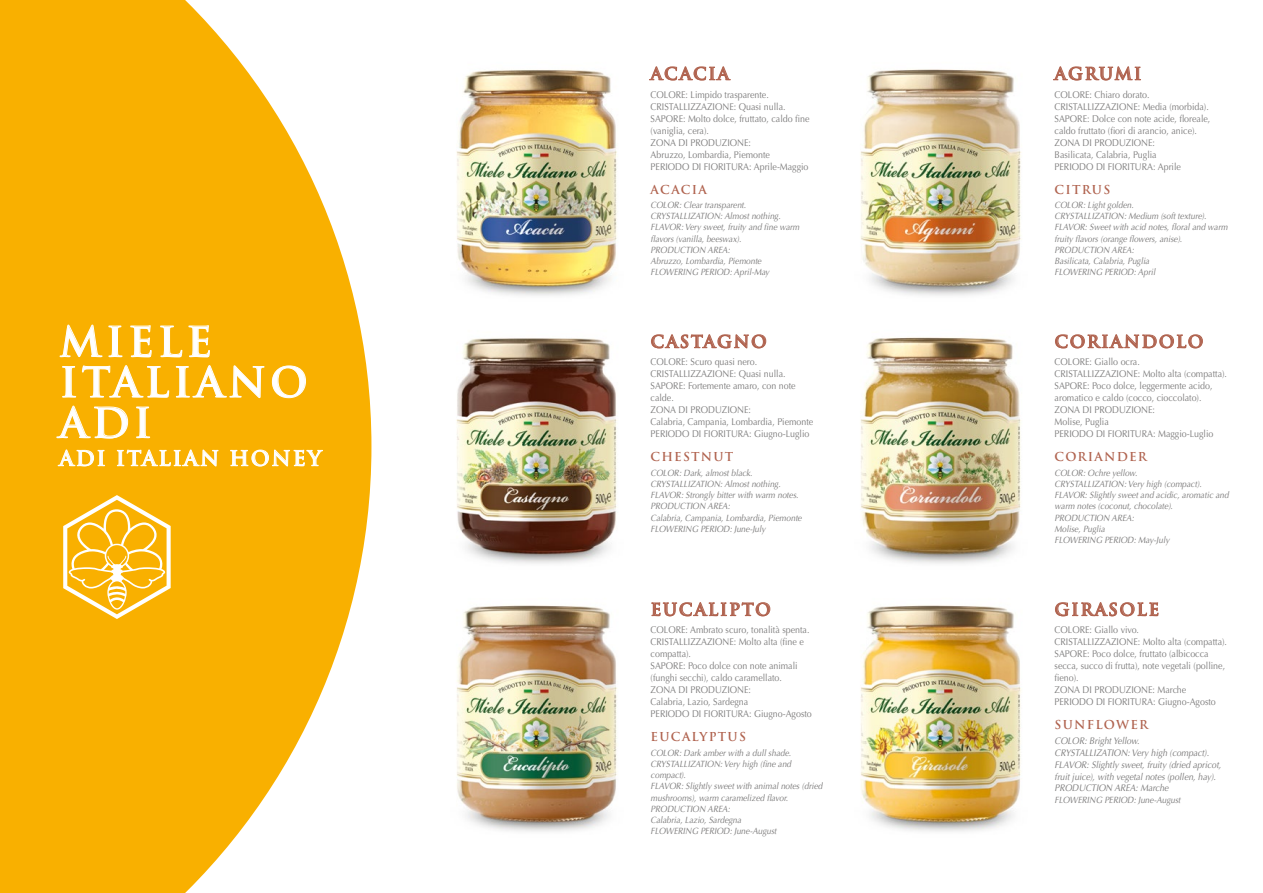
<style>
.page{position:relative;width:1263px;height:893px;background:#fff}
.page>*{position:absolute;margin:0;border:0;box-sizing:border-box;transform-origin:0 0}
.t1{font:700 40.5px/40.5px "Trajan";letter-spacing:.1em;color:#fff}
.t2{font:700 20.25px "Trajan";letter-spacing:.1em;color:#fff}
.t3{font:700 16.8px "Trajan";letter-spacing:.1em;color:#b0634f}
.t4{font:700 12px "Trajan";letter-spacing:.1em;color:#b0634f}
.t5{font:9.75px/12px "Optima";color:#7c7b7b;scale:.91 1}
.t6{font:italic 9.6px/11.9px "Optima";color:#7c7b7b;scale:.91 1}
.t7{font:italic 9px/11.2px "Optima";color:#7c7b7b;scale:.91 1}
</style>
<div class="page">
<img style="left:456px;top:66px;width:206px;height:230px">
<img style="left:860px;top:69px;width:161px;height:227px">
<img style="left:456px;top:338px;width:161px;height:226px">
<img style="left:860px;top:337px;width:161px;height:227px">
<img style="left:860px;top:605px;width:161px;height:227px">
<img style="left:456px;top:605px;width:162px;height:227px">
<svg style="left:0;top:0;width:371px;height:893px;fill:#f9b000"></svg>
<svg style="left:649px;top:67px;width:81px;height:13px"></svg>
<svg style="left:651px;top:334px;width:115px;height:15px"></svg>
<svg style="left:1053px;top:66px;width:88px;height:15px"></svg>
<svg style="left:1055px;top:334px;width:147px;height:15px"></svg>
<svg style="left:1055px;top:602px;width:103px;height:15px"></svg>
<svg style="left:651px;top:602px;width:119px;height:15px"></svg>
<svg style="left:60px;top:325px;width:204px;height:73px;background:#f9b81d"></svg>
<svg style="left:272px;top:366px;width:34px;height:32px"></svg>
<svg style="left:57px;top:406px;width:161px;height:76px;background:#f9b718"></svg>
<svg style="left:230px;top:426px;width:93px;height:40px;background:#f9b91d"></svg>
<svg style="left:63px;top:495px;width:108px;height:124px"></svg>
<h1 class="t1" style="left:60px;top:322px;width:250px">MIELE<br>ITALIANO<br>ADI</h1>
<h2 class="t2" style="left:60px;top:446px;width:263px">ADI ITALIAN HONEY</h2>
<h3 class="t3" style="left:651px;top:63px;width:80px">ACACIA</h3>
<p class="t5" style="left:651px;top:88px;width:176px">COLORE: Limpido trasparente.<br>CRISTALLIZZAZIONE: Quasi nulla.<br>SAPORE: Molto dolce, fruttato, caldo fine (vaniglia, cera).<br>ZONA DI PRODUZIONE:<br>Abruzzo, Lombardia, Piemonte<br>PERIODO DI FIORITURA: Aprile-Maggio</p>
<p class="t4" style="left:651px;top:182px;width:58px">ACACIA</p>
<p class="t7" style="left:651px;top:199px;width:165px">COLOR: Clear transparent.<br>CRYSTALLIZATION: Almost nothing.<br>FLAVOR: Very sweet, fruity and fine warm flavors (vanilla, beeswax).<br>PRODUCTION AREA:<br>Abruzzo, Lombardia, Piemonte<br>FLOWERING PERIOD: April-May</p>
<h3 class="t3" style="left:651px;top:331px;width:118px">CASTAGNO</h3>
<p class="t5" style="left:651px;top:356px;width:180px">COLORE: Scuro quasi nero.<br>CRISTALLIZZAZIONE: Quasi nulla.<br>SAPORE: Fortemente amaro, con note calde.<br>ZONA DI PRODUZIONE:<br>Calabria, Campania, Lombardia, Piemonte<br>PERIODO DI FIORITURA: Giugno-Luglio</p>
<p class="t4" style="left:651px;top:450px;width:84px">CHESTNUT</p>
<p class="t7" style="left:651px;top:467px;width:168px">COLOR: Dark, almost black.<br>CRYSTALLIZATION: Almost nothing.<br>FLAVOR: Strongly bitter with warm notes.<br>PRODUCTION AREA:<br>Calabria, Campania, Lombardia, Piemonte<br>FLOWERING PERIOD: June-July</p>
<h3 class="t3" style="left:651px;top:599px;width:122px">EUCALIPTO</h3>
<p class="t5" style="left:651px;top:624px;width:179px">COLORE: Ambrato scuro, tonalità spenta.<br>CRISTALLIZZAZIONE: Molto alta (fine e compatta).<br>SAPORE: Poco dolce con note animali (funghi secchi), caldo caramellato.<br>ZONA DI PRODUZIONE:<br>Calabria, Lazio, Sardegna<br>PERIODO DI FIORITURA: Giugno-Agosto</p>
<p class="t4" style="left:651px;top:729px;width:97px">EUCALYPTUS</p>
<p class="t7" style="left:651px;top:747px;width:190px">COLOR: Dark amber with a dull shade.<br>CRYSTALLIZATION: Very high (fine and compact).<br>FLAVOR: Slightly sweet with animal notes (dried mushrooms), warm caramelized flavor.<br>PRODUCTION AREA:<br>Calabria, Lazio, Sardegna<br>FLOWERING PERIOD: June-August</p>
<h3 class="t3" style="left:1054px;top:63px;width:88px">AGRUMI</h3>
<p class="t5" style="left:1054px;top:88px;width:173px">COLORE: Chiaro dorato.<br>CRISTALLIZZAZIONE: Media (morbida).<br>SAPORE: Dolce con note acide, floreale, caldo fruttato (fiori di arancio, anice).<br>ZONA DI PRODUZIONE:<br>Basilicata, Calabria, Puglia<br>PERIODO DI FIORITURA: Aprile</p>
<p class="t4" style="left:1054px;top:182px;width:57px">CITRUS</p>
<p class="t7" style="left:1054px;top:199px;width:192px">COLOR: Light golden.<br>CRYSTALLIZATION: Medium (soft texture).<br>FLAVOR: Sweet with acid notes, floral and warm fruity flavors (orange flowers, anise).<br>PRODUCTION AREA:<br>Basilicata, Calabria, Puglia<br>FLOWERING PERIOD: April</p>
<h3 class="t3" style="left:1054px;top:331px;width:150px">CORIANDOLO</h3>
<p class="t5" style="left:1054px;top:356px;width:191px">COLORE: Giallo ocra.<br>CRISTALLIZZAZIONE: Molto alta (compatta).<br>SAPORE: Poco dolce, leggermente acido, aromatico e caldo (cocco, cioccolato).<br>ZONA DI PRODUZIONE:<br>Molise, Puglia<br>PERIODO DI FIORITURA: Maggio-Luglio</p>
<p class="t4" style="left:1054px;top:450px;width:94px">CORIANDER</p>
<p class="t7" style="left:1054px;top:467px;width:193px">COLOR: Ochre yellow.<br>CRYSTALLIZATION: Very high (compact).<br>FLAVOR: Slightly sweet and acidic, aromatic and warm notes (coconut, chocolate).<br>PRODUCTION AREA:<br>Molise, Puglia<br>FLOWERING PERIOD: May-July</p>
<h3 class="t3" style="left:1054px;top:599px;width:106px">GIRASOLE</h3>
<p class="t5" style="left:1054px;top:624px;width:191px">COLORE: Giallo vivo.<br>CRISTALLIZZAZIONE: Molto alta (compatta).<br>SAPORE: Poco dolce, fruttato (albicocca secca, succo di frutta), note vegetali (polline, fieno).<br>ZONA DI PRODUZIONE: Marche<br>PERIODO DI FIORITURA: Giugno-Agosto</p>
<p class="t4" style="left:1054px;top:717px;width:95px">SUNFLOWER</p>
<p class="t6" style="left:1054px;top:735px;width:185px">COLOR: Bright Yellow.<br>CRYSTALLIZATION: Very high (compact).<br>FLAVOR: Slightly sweet, fruity (dried apricot, fruit juice), with vegetal notes (pollen, hay).<br>PRODUCTION AREA: Marche</p>
<p class="t7" style="left:1054px;top:794px;width:140px">FLOWERING PERIOD: June-August</p>
</div>
